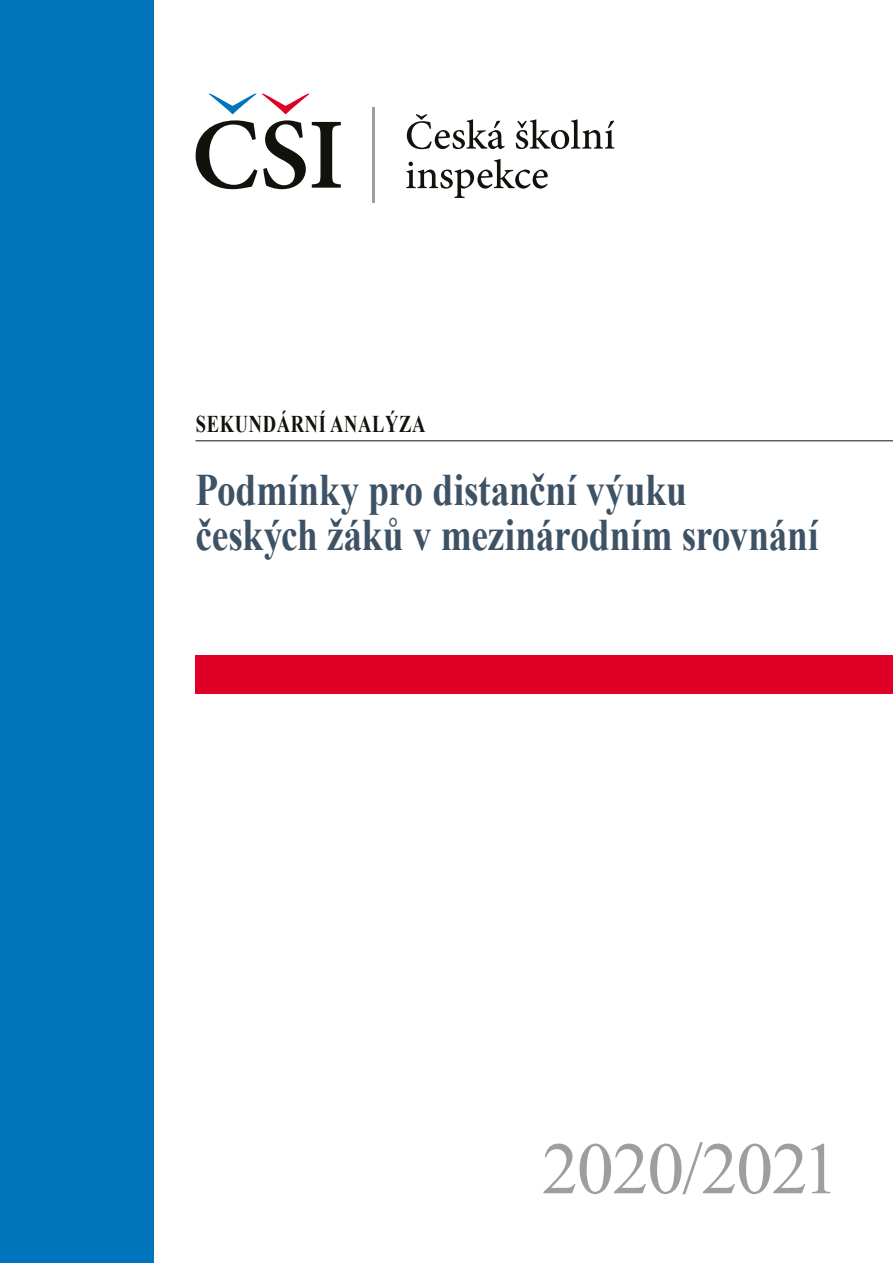
<style>
.page{position:relative;width:893px;height:1263px;background:#fff}
.page>*{position:absolute;margin:0;border:0;box-sizing:border-box;transform-origin:0 0}
.t1{font:73.5px "Times New Roman";letter-spacing:-.02em;color:#9d9e9e}
.t2{font:700 45px "Times New Roman";letter-spacing:-.005em;color:#3e5265;scale:.83 1}
.t3{font:700 24px "Times New Roman";letter-spacing:.035em;color:#12120d;scale:.77 1}
</style>
<div class="page">
<svg style="left:407px;top:114px;width:98px;height:35px"></svg>
<svg style="left:516px;top:119px;width:98px;height:30px"></svg>
<svg style="left:406px;top:159px;width:142px;height:39px"></svg>
<svg style="left:196px;top:120px;width:61px;height:69px"></svg>
<svg style="left:263px;top:120px;width:43px;height:69px"></svg>
<svg style="left:312px;top:122px;width:29px;height:66px"></svg>
<hr style="left:372px;top:108px;width:3px;height:95px;background:#9d9e9e">
<svg style="left:209px;top:94px;width:101px;height:20px"></svg>
<div style="left:0;top:0;width:153px;height:1263px;background:#0075bb"></div>
<div style="left:196px;top:655px;width:697px;height:38px;background:#df0028"></div>
<hr style="left:196px;top:440px;width:697px;height:1px;background:#12120d">
<p class="t3" style="left:196px;top:407px;width:300px">SEKUNDÁRNÍ ANALÝZA</p>
<p class="t2" style="left:196px;top:457px;width:593px">Podmínky pro distanční výuku</p>
<p class="t2" style="left:196px;top:502px;width:752px">českých žáků v mezinárodním srovnání</p>
<p class="t1" style="left:542px;top:1117px;width:299px">2020/2021</p>
</div>
